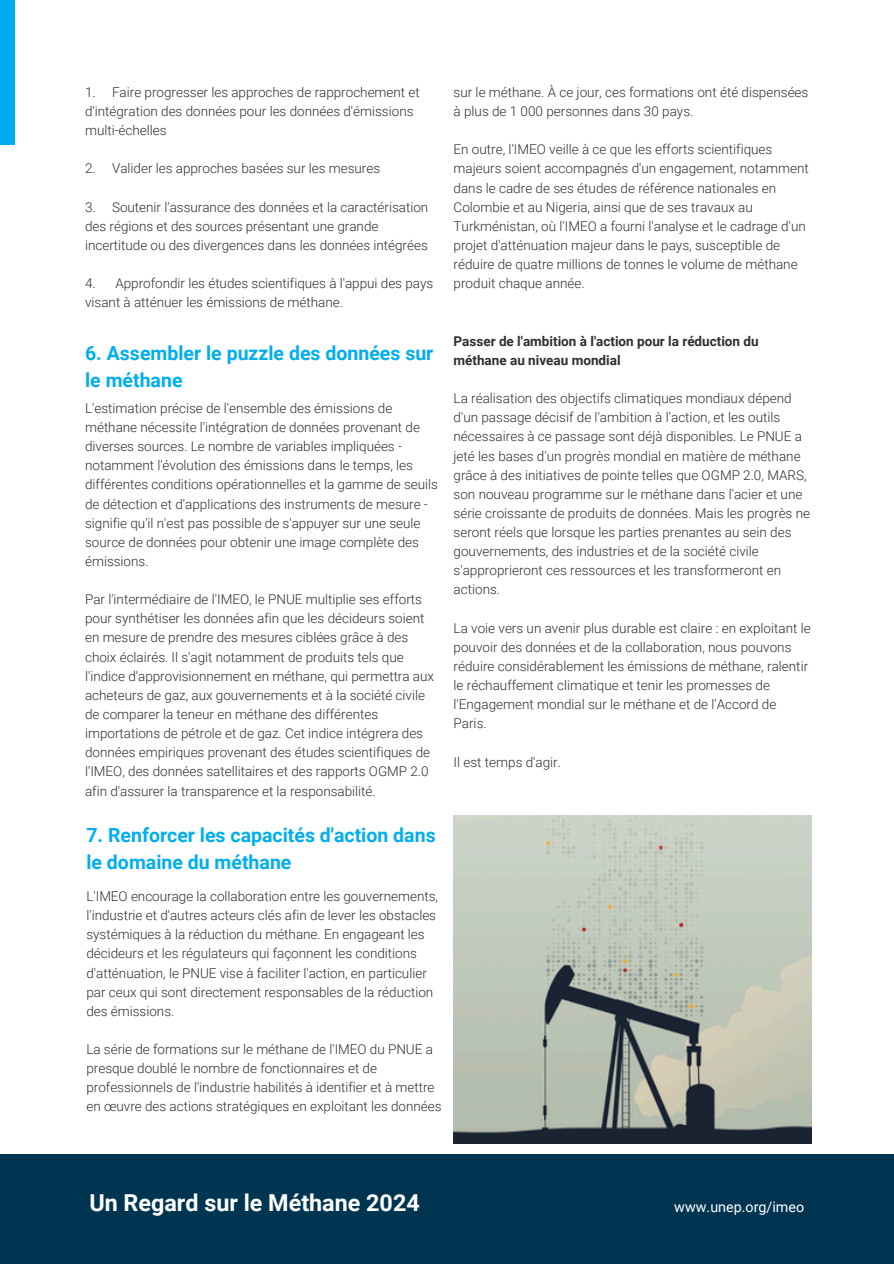
<style>
.page{position:relative;width:894px;height:1264px;background:#fff}
.page>*{position:absolute;margin:0;border:0;box-sizing:border-box;transform-origin:0 0}
.t1{font:700 23.25px "Roboto";color:#fff}
.t2{font:700 19.5px/27px "Roboto";color:#00aeef}
.t3{font:14.25px "Roboto";color:#fff}
.t4{font:300 13.5px/19.2px "Roboto";color:#312e2f}
.t5{font:700 13.5px/19.2px "Roboto";color:#312e2f}
</style>
<div class="page">
<div style="left:0;top:0;width:14px;height:144px;background:#00aeef"></div>
<div style="left:0;top:1154px;width:893px;height:109px;background:#003552"></div>
<img style="left:453px;top:815px;width:357px;height:328px">
<p class="t4" style="left:85px;top:83px;width:336px">1. Faire progresser les approches de rapprochement et d'intégration des données pour les données d'émissions multi-échelles</p>
<p class="t4" style="left:85px;top:159px;width:296px">2. Valider les approches basées sur les mesures</p>
<p class="t4" style="left:85px;top:197px;width:344px">3. Soutenir l'assurance des données et la caractérisation des régions et des sources présentant une grande incertitude ou des divergences dans les données intégrées</p>
<h1 class="t4" style="left:85px;top:274px;width:349px">4. Approfondir les études scientifiques à l'appui des pays visant à atténuer les émissions de méthane.</h1>
<h3 class="t2" style="left:85px;top:339px;width:349px">6. Assembler le puzzle des données sur le méthane</h3>
<p class="t4" style="left:85px;top:398px;width:354px">L'estimation précise de l'ensemble des émissions de méthane nécessite l'intégration de données provenant de diverses sources. Le nombre de variables impliquées - notamment l'évolution des émissions dans le temps, les différentes conditions opérationnelles et la gamme de seuils de détection et d'applications des instruments de mesure - signifie qu'il n'est pas possible de s'appuyer sur une seule source de données pour obtenir une image complète des émissions.</p>
<p class="t4" style="left:85px;top:590px;width:350px">Par l'intermédiaire de l'IMEO, le PNUE multiplie ses efforts pour synthétiser les données afin que les décideurs soient en mesure de prendre des mesures ciblées grâce à des choix éclairés. Il s'agit notamment de produits tels que l'indice d'approvisionnement en méthane, qui permettra aux acheteurs de gaz, aux gouvernements et à la société civile de comparer la teneur en méthane des différentes importations de pétrole et de gaz. Cet indice intégrera des données empiriques provenant des études scientifiques de l'IMEO, des données satellitaires et des rapports OGMP 2.0 afin d'assurer la transparence et la responsabilité.</p>
<p class="t2" style="left:86px;top:821px;width:351px">7. Renforcer les capacités d'action dans le domaine du méthane</p>
<p class="t4" style="left:86px;top:886px;width:353px">L'IMEO encourage la collaboration entre les gouvernements, l'industrie et d'autres acteurs clés afin de lever les obstacles systémiques à la réduction du méthane. En engageant les décideurs et les régulateurs qui façonnent les conditions d'atténuation, le PNUE vise à faciliter l'action, en particulier par ceux qui sont directement responsables de la réduction des émissions.</p>
<h2 class="t4" style="left:86px;top:1039px;width:357px">La série de formations sur le méthane de l'IMEO du PNUE a presque doublé le nombre de fonctionnaires et de professionnels de l'industrie habilités à identifier et à mettre en œuvre des actions stratégiques en exploitant les données</h2>
<p class="t4" style="left:453px;top:83px;width:356px">sur le méthane. À ce jour, ces formations ont été dispensées à plus de 1 000 personnes dans 30 pays.</p>
<h2 class="t4" style="left:453px;top:140px;width:357px">En outre, l'IMEO veille à ce que les efforts scientifiques majeurs soient accompagnés d'un engagement, notamment dans le cadre de ses études de référence nationales en Colombie et au Nigeria, ainsi que de ses travaux au Turkménistan, où l'IMEO a fourni l'analyse et le cadrage d'un projet d'atténuation majeur dans le pays, susceptible de réduire de quatre millions de tonnes le volume de méthane produit chaque année.</h2>
<p class="t5" style="left:453px;top:331px;width:306px">Passer de l'ambition à l'action pour la réduction du méthane au niveau mondial</p>
<p class="t4" style="left:453px;top:389px;width:358px">La réalisation des objectifs climatiques mondiaux dépend d'un passage décisif de l'ambition à l'action, et les outils nécessaires à ce passage sont déjà disponibles. Le PNUE a jeté les bases d'un progrès mondial en matière de méthane grâce à des initiatives de pointe telles que OGMP 2.0, MARS, son nouveau programme sur le méthane dans l'acier et une série croissante de produits de données. Mais les progrès ne seront réels que lorsque les parties prenantes au sein des gouvernements, des industries et de la société civile s'approprieront ces ressources et les transformeront en actions.</p>
<p class="t4" style="left:453px;top:618px;width:358px">La voie vers un avenir plus durable est claire : en exploitant le pouvoir des données et de la collaboration, nous pouvons réduire considérablement les émissions de méthane, ralentir le réchauffement climatique et tenir les promesses de l'Engagement mondial sur le méthane et de l'Accord de Paris.</p>
<p class="t4" style="left:453px;top:752px;width:109px">Il est temps d'agir.</p>
<p class="t1" style="left:89px;top:1189px;width:332px">Un Regard sur le Méthane 2024</p>
<p class="t3" style="left:674px;top:1198px;width:131px">www.unep.org/imeo</p>
</div>
